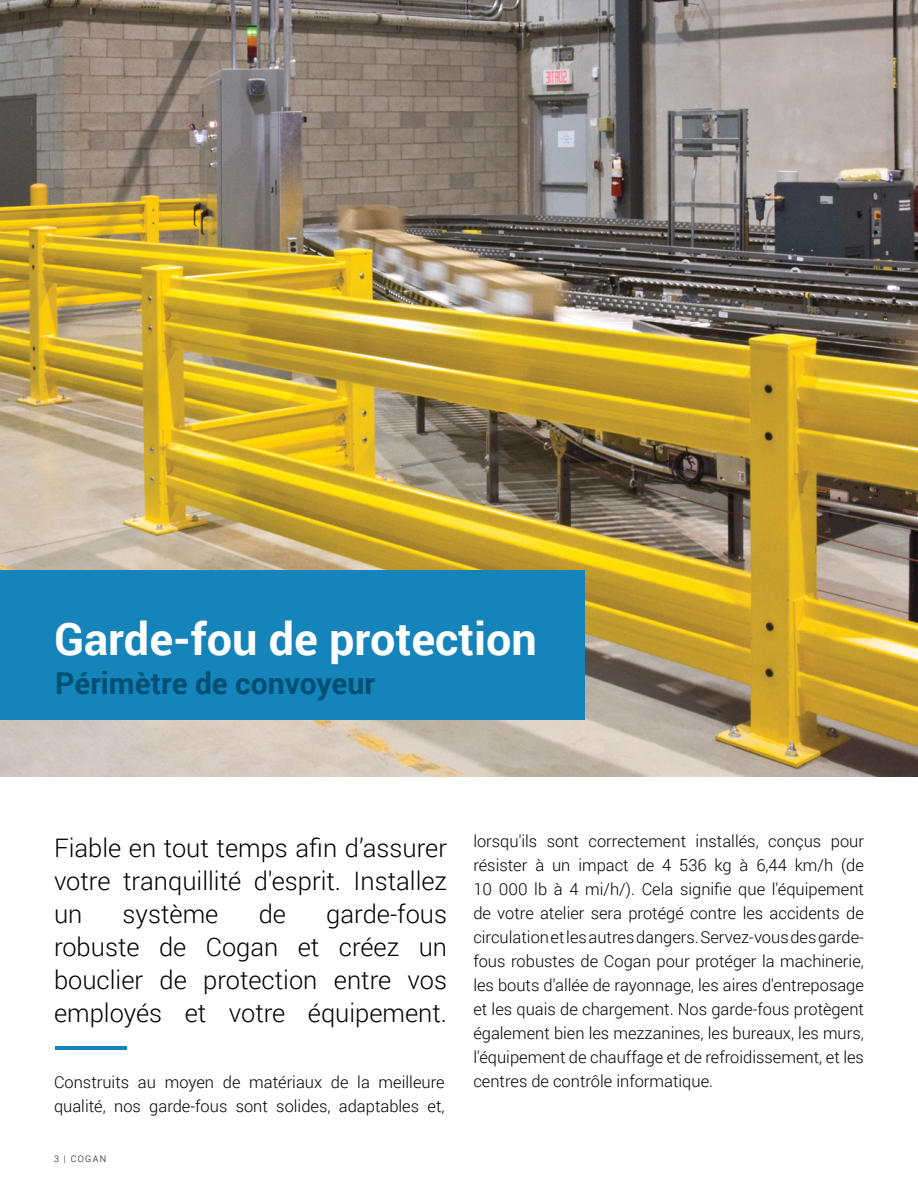
<style>
.page{position:relative;width:918px;height:1188px;background:#fff}
.page>*{position:absolute;margin:0;border:0;box-sizing:border-box;transform-origin:0 0}
.t1{font:700 45px "Roboto";color:#fff}
.t2{font:700 30px "Roboto";color:#014f73}
.t3{font:300 25.5px/33px "Roboto";color:#000;text-align:justify}
.t4{font:300 16.5px/24px "Roboto";color:#000;text-align:justify}
.t5{font:300 9px "Roboto";letter-spacing:.15em;color:#000}
</style>
<div class="page">
<img style="left:0;top:0;width:918px;height:777px">
<div style="left:0;top:570px;width:584px;height:150px;background:#1484bb"></div>
<hr style="left:56px;top:1047px;width:71px;height:3px;background:#1484bb">
<p class="t1" style="left:54px;top:607px;width:484px">Garde-fou de protection</p>
<p class="t2" style="left:55px;top:662px;width:321px">Périmètre de convoyeur</p>
<p class="t3" style="left:54px;top:830px;width:395px">Fiable en tout temps afin d’assurer votre tranquillité d'esprit. Installez un</p>
<p class="t3" style="left:54px;top:896px;width:395px;text-indent:272px">garde-fous robuste de Cogan et créez un bouclier de protection entre vos employés et votre équipement.</p>
<p class="t3" style="left:123px;top:896px;width:97px">système</p>
<p class="t3" style="left:259px;top:896px;width:29px">de</p>
<p class="t4" style="left:473px;top:829px;width:392px">lorsqu'ils sont correctement installés, conçus pour résister à un impact de 4 536 kg à 6,44 km/h (de 10 000 lb à 4 mi/h/). Cela signifie que l'équipement de votre atelier sera protégé contre les accidents de circulation et les autres dangers. Servez-vous des garde&shy;fous robustes de Cogan pour protéger la machinerie, les bouts d'allée de rayonnage, les aires d'entreposage et les quais de chargement. Nos garde-fous protègent également bien les mezzanines, les bureaux, les murs, l'équipement de chauffage et de refroidissement, et les</p>
<p class="t4" style="left:54px;top:1069px;width:392px">Construits au moyen de matériaux de la meilleure</p>
<p class="t4" style="left:473px;top:1069px;width:241px">centres de contrôle informatique.</p>
<p class="t4" style="left:54px;top:1093px;width:392px">qualité, nos garde-fous sont solides, adaptables et,</p>
<p class="t5" style="left:54px;top:1153px;width:54px">3 | COGAN</p>
</div>
